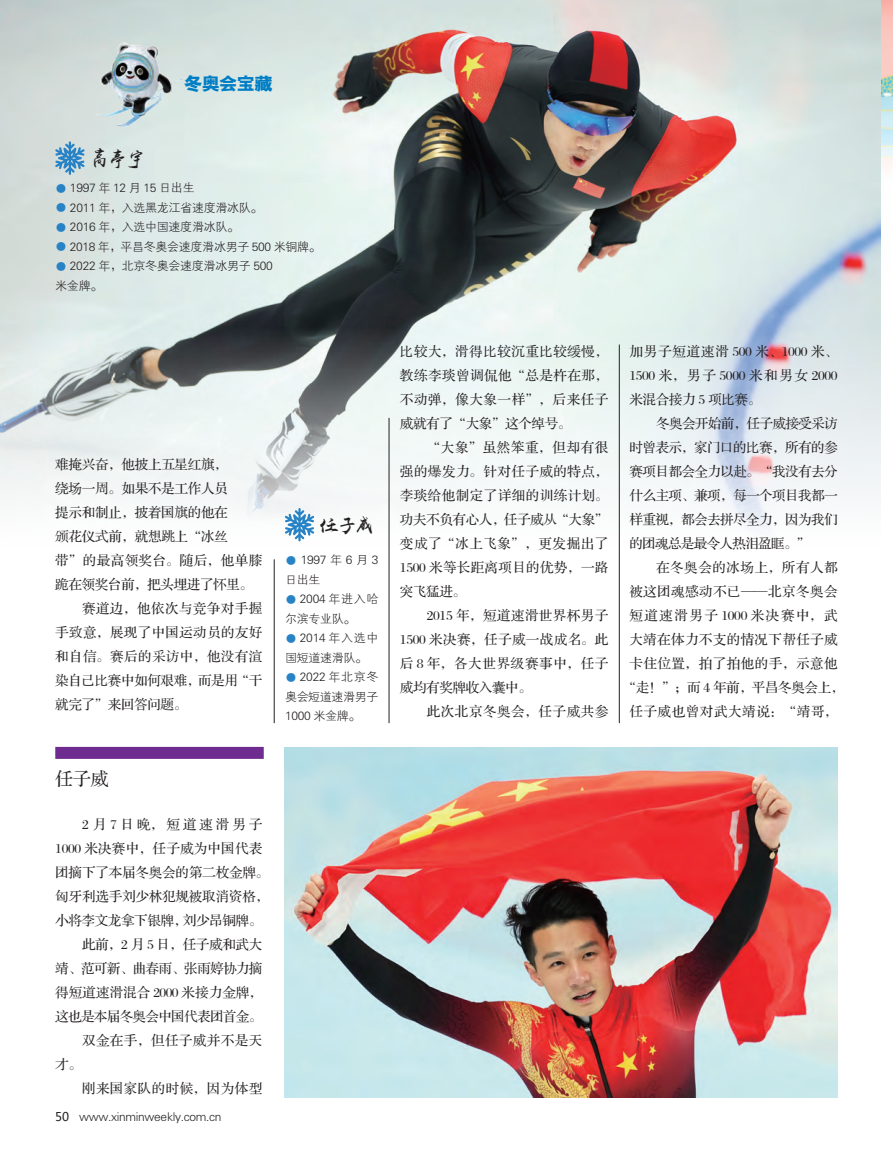
<style>
.page{position:relative;width:893px;height:1157px;background:#fff}
.page>*{position:absolute;margin:0;border:0;box-sizing:border-box;transform-origin:0 0}
.t1{font:18px "yuweij";letter-spacing:-.025em;color:#231f20}
.t2{font:18px "FZYDCHJW GB1 0";letter-spacing:-.025em;color:#007ec5}
.t3{font:18px "FZS3 K GBK1 0";color:#231f20}
.t4{font:13.5px "FZS3 JW GB1 0";letter-spacing:-.025em;color:#231f20}
.t5{font:13.5px "FZS3 JW GB1 0";letter-spacing:.035em;color:#231f20}
.t6{font:13.5px "FZS3 JW GB1 0";letter-spacing:.045em;color:#231f20}
.t7{font:13.5px "FZS3 JW GB1 0";letter-spacing:-.035em;color:#231f20}
.t8{font:13.5px "FZS3 JW GB1 0";letter-spacing:.03em;color:#231f20}
.t9{font:13.5px "FZS3 JW GB1 0";letter-spacing:.04em;color:#231f20}
.t10{font:13.5px "FZS3 JW GB1 0";letter-spacing:.01em;color:#231f20}
.t11{font:13.5px "FZS3 JW GB1 0";letter-spacing:-.045em;color:#231f20}
.t12{font:13.5px "FZS3 JW GB1 0";letter-spacing:-.02em;color:#231f20}
.t13{font:13.5px "FZS3 JW GB1 0";letter-spacing:-.01em;color:#231f20}
.t14{font:13.5px "FZS3 JW GB1 0";letter-spacing:-.015em;color:#231f20}
.t15{font:13.5px "FZS3 JW GB1 0";letter-spacing:.065em;color:#231f20}
.t16{font:13.5px "FZS3 JW GB1 0";letter-spacing:.115em;color:#231f20}
.t17{font:13.5px "FZS3 JW GB1 0";letter-spacing:.05em;color:#231f20}
.t18{font:13.5px "FZS3 JW GB1 0";letter-spacing:-.04em;color:#231f20}
.t19{font:13.5px "FZS3 JW GB1 0";letter-spacing:.215em;color:#231f20}
.t20{font:12px/19.5px "FZXH1 JW GB1 0";letter-spacing:-.025em;color:#231f20}
.s1{font-family:"Adobe Song Std";font-weight:300;color:#2783c5}
.s2{font-family:"Microsoft Ya Hei"}
</style>
<div class="page">
<img style="left:0;top:0;width:880px;height:546px">
<hr style="left:274px;top:559px;width:1px;height:164px;background:#231f20">
<div style="left:55px;top:747px;width:209px;height:12px;background:#6e2c91"></div>
<hr style="left:619px;top:344px;width:1px;height:379px;background:#231f20">
<hr style="left:389px;top:418px;width:1px;height:305px;background:#231f20">
<img style="left:285px;top:747px;width:553px;height:350px">
<svg style="left:55px;top:141px;width:30px;height:34px"></svg>
<svg style="left:285px;top:508px;width:29px;height:33px"></svg>
<p class="t2" style="left:184px;top:74px;width:90px">冬奥会宝藏</p>
<p class="t1" style="left:91px;top:147px;width:55px">高亭宇</p>
<p class="t20" style="left:55px;top:179px;width:141px"><span class="s1">●</span> 1997 年 12 月 15 日出生</p>
<p class="t20" style="left:55px;top:198px;width:209px"><span class="s1">●</span> 2011 年，入选黑龙江省速度滑冰队。</p>
<p class="t20" style="left:55px;top:218px;width:185px"><span class="s1">●</span> 2016 年，入选中国速度滑冰队。</p>
<p class="t20" style="left:55px;top:237px;width:267px"><span class="s1">●</span> 2018 年，平昌冬奥会速度滑冰男子 500 米铜牌。</p>
<p class="t20" style="left:55px;top:257px;width:219px"><span class="s1">●</span> 2022 年，北京冬奥会速度滑冰男子 500米金牌。</p>
<p class="t14" style="left:55px;top:457px;width:174px">难掩兴奋，他披上五星红旗，</p>
<p class="t12" style="left:55px;top:481px;width:174px">绕场一周。如果不是工作人员</p>
<p class="t12" style="left:55px;top:505px;width:174px">提示和制止，披着国旗的他在</p>
<p class="t14" style="left:55px;top:529px;width:174px">颁花仪式前，就想跳上“冰丝</p>
<p class="t5" style="left:55px;top:553px;width:208px">带”的最高领奖台。随后，他单膝</p>
<p class="t4" style="left:55px;top:577px;width:199px">跪在领奖台前，把头埋进了怀里。</p>
<p class="t5" style="left:82px;top:601px;width:182px">赛道边，他依次与竞争对手握</p>
<p class="t8" style="left:55px;top:625px;width:209px">手致意，展现了中国运动员的友好</p>
<p class="t8" style="left:55px;top:649px;width:209px">和自信。赛后的采访中，他没有渲</p>
<p class="t4" style="left:55px;top:673px;width:208px">染自己比赛中如何艰难，而是用“干</p>
<p class="t4" style="left:55px;top:697px;width:133px">就完了”来回答问题。</p>
<p class="t3" style="left:55px;top:769px;width:55px">任子威</p>
<p class="t19" style="left:82px;top:817px;width:182px">2月7日晚，短道速滑男子</p>
<p class="t10" style="left:55px;top:841px;width:209px">1000 米决赛中，任子威为中国代表</p>
<p class="t13" style="left:55px;top:865px;width:215px">团摘下了本届冬奥会的第二枚金牌。</p>
<p class="t13" style="left:55px;top:889px;width:215px">匈牙利选手刘少林犯规被取消资格，</p>
<p class="t4" style="left:55px;top:913px;width:208px">小将李文龙拿下银牌，刘少昂铜牌。</p>
<p class="t12" style="left:82px;top:937px;width:182px">此前，2 月 5 日，任子威和武大</p>
<p class="t11" style="left:55px;top:961px;width:209px">靖、范可新、曲春雨、张雨婷协力摘</p>
<p class="t10" style="left:55px;top:985px;width:209px">得短道速滑混合 2000 米接力金牌，</p>
<p class="t11" style="left:55px;top:1009px;width:208px">这也是本届冬奥会中国代表团首金。</p>
<p class="t5" style="left:82px;top:1033px;width:182px">双金在手，但任子威并不是天</p>
<p class="t10" style="left:55px;top:1057px;width:28px">才。</p>
<p class="t5" style="left:82px;top:1081px;width:182px">刚来国家队的时候，因为体型</p>
<p class="t20" style="left:55px;top:1106px;width:168px"><span class="s2">50</span> www.xinminweekly.com.cn</p>
<p class="t1" style="left:320px;top:514px;width:55px">任子威</p>
<p class="t20" style="left:285px;top:551px;width:95px"><span class="s1">●</span>1997年6月3日出生</p>
<p class="t20" style="left:285px;top:590px;width:95px"><span class="s1">●</span> 2004 年进入哈尔滨专业队。</p>
<p class="t20" style="left:285px;top:629px;width:95px"><span class="s1">●</span> 2014 年入选中国短道速滑队。</p>
<p class="t20" style="left:285px;top:668px;width:95px;text-align:justify"><span class="s1">●</span> 2022 年北京冬奥会短道速滑男子1000 米金牌。</p>
<p class="t9" style="left:400px;top:344px;width:210px">比较大，滑得比较沉重比较缓慢，</p>
<p class="t9" style="left:400px;top:368px;width:210px">教练李琰曾调侃他“总是杵在那，</p>
<p class="t6" style="left:400px;top:392px;width:210px">不动弹，像大象一样”，后来任子</p>
<p class="t4" style="left:400px;top:416px;width:173px">威就有了“大象”这个绰号。</p>
<p class="t6" style="left:427px;top:440px;width:183px">“大象”虽然笨重，但却有很</p>
<p class="t9" style="left:400px;top:464px;width:210px">强的爆发力。针对任子威的特点，</p>
<p class="t5" style="left:400px;top:488px;width:210px">李琰给他制定了详细的训练计划。</p>
<p class="t4" style="left:400px;top:512px;width:210px">功夫不负有心人，任子威从“大象”</p>
<p class="t6" style="left:400px;top:536px;width:210px">变成了“冰上飞象”，更发掘出了</p>
<p class="t10" style="left:400px;top:560px;width:210px">1500 米等长距离项目的优势，一路</p>
<p class="t10" style="left:400px;top:584px;width:68px">突飞猛进。</p>
<p class="t5" style="left:427px;top:608px;width:183px">2015 年，短道速滑世界杯男子</p>
<p class="t8" style="left:400px;top:632px;width:210px">1500 米决赛，任子威一战成名。此</p>
<p class="t17" style="left:400px;top:656px;width:210px">后 8 年，各大世界级赛事中，任子</p>
<p class="t4" style="left:400px;top:680px;width:133px">威均有奖牌收入囊中。</p>
<p class="t6" style="left:427px;top:704px;width:183px">此次北京冬奥会，任子威共参</p>
<p class="t15" style="left:629px;top:344px;width:210px">加男子短道速滑 500 米、1000 米、</p>
<p class="t4" style="left:629px;top:368px;width:210px">1500 米，男子 5000 米和男女 2000</p>
<p class="t4" style="left:629px;top:392px;width:133px">米混合接力 5 项比赛。</p>
<p class="t18" style="left:656px;top:416px;width:183px">冬奥会开始前，任子威接受采访</p>
<p class="t7" style="left:629px;top:440px;width:210px">时曾表示，家门口的比赛，所有的参</p>
<p class="t7" style="left:629px;top:464px;width:210px">赛项目都会全力以赴。“我没有去分</p>
<p class="t7" style="left:629px;top:488px;width:210px">什么主项、兼项，每一个项目我都一</p>
<p class="t7" style="left:629px;top:512px;width:210px">样重视，都会去拼尽全力，因为我们</p>
<p class="t11" style="left:629px;top:536px;width:183px">的团魂总是最令人热泪盈眶。”</p>
<p class="t6" style="left:656px;top:560px;width:183px">在冬奥会的冰场上，所有人都</p>
<p class="t5" style="left:629px;top:584px;width:210px">被这团魂感动不已——北京冬奥会</p>
<p class="t16" style="left:629px;top:608px;width:210px">短道速滑男子 1000 米决赛中，武</p>
<p class="t8" style="left:629px;top:632px;width:210px">大靖在体力不支的情况下帮任子威</p>
<p class="t9" style="left:629px;top:656px;width:210px">卡住位置，拍了拍他的手，示意他</p>
<p class="t4" style="left:623px;top:680px;width:223px">“走！”；而 4 年前，平昌冬奥会上，</p>
<p class="t6" style="left:629px;top:704px;width:210px">任子威也曾对武大靖说：“靖哥，</p>
</div>
